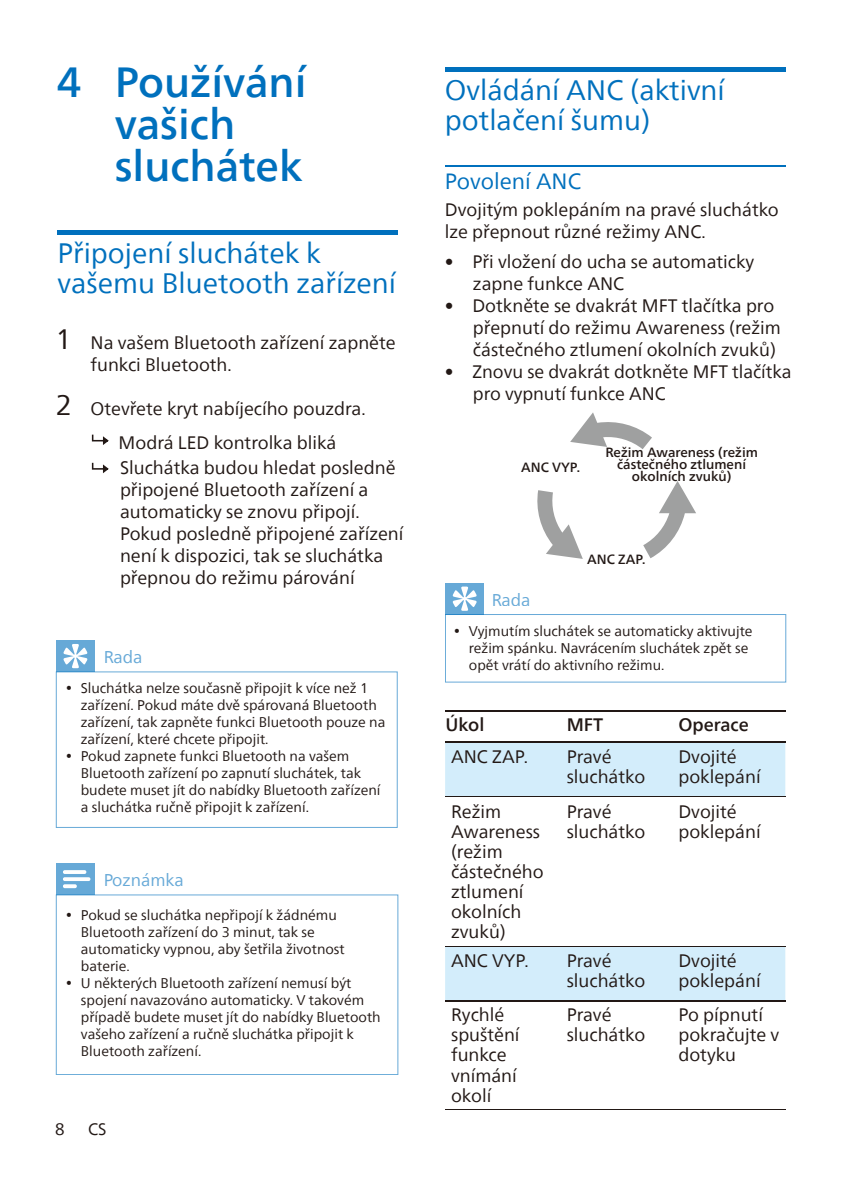
<style>
.page{position:relative;width:842px;height:1191px;background:#fff}
.page>*{position:absolute;margin:0;border:0;box-sizing:border-box;transform-origin:0 0}
.t1{font:500 42px/42px "Neue Frutiger World";color:#0070bd}
.t2{font:28px/30px "Neue Frutiger World";color:#0070bd}
.t3{font:28px "Neue Frutiger World";color:#221815}
.t4{font:22px "Neue Frutiger World";color:#0070bd}
.t5{font:18px/20px "Neue Frutiger World";color:#221815}
.t6{font:500 18px "Neue Frutiger World";color:#221815}
.t7{font:17px "Neue Frutiger World";color:#0070bd}
.t8{font:16.6px "Neue Frutiger World";color:#221815}
.t9{font:14px/17px "Neue Frutiger World";color:#221815}
.t10{font:500 13.4px/12px "Neue Frutiger World";color:#221815;text-align:center}
</style>
<div class="page">
<div style="left:445px;top:743px;width:340px;height:53px;background:#d3edfb"></div>
<hr style="left:445px;top:710px;width:128px;height:1px;background:#221815">
<hr style="left:573px;top:710px;width:108px;height:1px;background:#221815">
<hr style="left:681px;top:710px;width:104px;height:1px;background:#221815">
<hr style="left:445px;top:742px;width:128px;height:1px;background:#221815">
<hr style="left:573px;top:742px;width:108px;height:1px;background:#221815">
<hr style="left:681px;top:742px;width:104px;height:1px;background:#221815">
<hr style="left:445px;top:796px;width:128px;height:1px;background:#221815">
<hr style="left:573px;top:796px;width:108px;height:1px;background:#221815">
<hr style="left:681px;top:796px;width:104px;height:1px;background:#221815">
<div style="left:445px;top:947px;width:340px;height:53px;background:#d3edfb"></div>
<hr style="left:445px;top:946px;width:128px;height:1px;background:#221815">
<hr style="left:573px;top:946px;width:108px;height:1px;background:#221815">
<hr style="left:681px;top:946px;width:104px;height:1px;background:#221815">
<hr style="left:445px;top:1000px;width:128px;height:1px;background:#221815">
<hr style="left:573px;top:1000px;width:108px;height:1px;background:#221815">
<hr style="left:681px;top:1000px;width:104px;height:1px;background:#221815">
<hr style="left:445px;top:1109px;width:128px;height:1px;background:#221815">
<hr style="left:573px;top:1109px;width:108px;height:1px;background:#221815">
<hr style="left:681px;top:1109px;width:104px;height:1px;background:#221815">
<hr style="left:445px;top:67px;width:340px;height:4px;background:#0070bd">
<hr style="left:445px;top:165px;width:340px;height:1px;background:#0070bd">
<svg style="left:643px;top:481px;width:53px;height:77px"></svg>
<svg style="left:570px;top:412px;width:82px;height:37px"></svg>
<svg style="left:537px;top:490px;width:46px;height:69px"></svg>
<hr style="left:58px;top:230px;width:340px;height:4px;background:#0070bd">
<svg style="left:92px;top:434px;width:17px;height:11px"></svg>
<svg style="left:92px;top:463px;width:17px;height:10px"></svg>
<div style="left:56px;top:640px;width:39px;height:31px;background:#66a9d7"></div>
<svg style="left:64px;top:644px;width:23px;height:24px"></svg>
<div style="left:56px;top:863px;width:39px;height:31px;background:#66a9d7"></div>
<svg style="left:63px;top:870px;width:27px;height:18px"></svg>
<div style="left:445px;top:583px;width:39px;height:31px;background:#66a9d7"></div>
<svg style="left:453px;top:586px;width:24px;height:25px"></svg>
<h1 class="t1" style="left:115px;top:62px;width:193px;text-indent:-58px">4 Používání vašich sluchátek</h1>
<h2 class="t2" style="left:58px;top:238px;width:340px">Připojení sluchátek k vašemu Bluetooth zařízení</h2>
<h2 class="t3" style="left:56px;top:317px;width:18px">1</h2>
<h2 class="t3" style="left:56px;top:383px;width:18px">2</h2>
<p class="t5" style="left:91px;top:332px;width:307px;line-height:22px">Na vašem Bluetooth zařízení zapněte funkci Bluetooth.</p>
<p class="t5" style="left:91px;top:399px;width:277px">Otevřete kryt nabíjecího pouzdra.</p>
<p class="t5" style="left:119px;top:430px;width:278px;line-height:25.4px">Modrá LED kontrolka bliká<br>Sluchátka budou hledat posledně</p>
<p class="t5" style="left:120px;top:479px;width:285px;line-height:22px">připojené Bluetooth zařízení a automaticky se znovu připojí.<br>Pokud posledně připojené zařízení není k dispozici, tak se sluchátka přepnou do režimu párování</p>
<p class="t7" style="left:103px;top:644px;width:41px">Rada</p>
<p class="t9" style="left:81px;top:680px;width:306px;text-indent:-15px">• Sluchátka nelze současně připojit k více než 1 zařízení. Pokud máte dvě spárovaná Bluetooth zařízení, tak zapněte funkci Bluetooth pouze na zařízení, které chcete připojit.</p>
<p class="t9" style="left:81px;top:748px;width:301px;text-indent:-15px">• Pokud zapnete funkci Bluetooth na vašem Bluetooth zařízení po zapnutí sluchátek, tak budete muset jít do nabídky Bluetooth zařízení a sluchátka ručně připojit k zařízení.</p>
<p class="t7" style="left:103px;top:866px;width:82px">Poznámka</p>
<p class="t9" style="left:81px;top:907px;width:265px;text-indent:-15px">• Pokud se sluchátka nepřipojí k žádnému<br>Bluetooth zařízení do 3 minut, tak se automaticky vypnou, aby šetřila životnost baterie.</p>
<p class="t9" style="left:81px;top:975px;width:301px;text-indent:-15px">• U některých Bluetooth zařízení nemusí být spojení navazováno automaticky. V takovém případě budete muset jít do nabídky Bluetooth vašeho zařízení a ručně sluchátka připojit k Bluetooth zařízení.</p>
<p class="t8" style="left:55px;top:1116px;width:11px">8</p>
<p class="t8" style="left:88px;top:1116px;width:20px">CS</p>
<h2 class="t2" style="left:445px;top:75px;width:281px">Ovládání ANC (aktivní potlačení šumu)</h2>
<p class="t4" style="left:445px;top:164px;width:138px">Povolení ANC</p>
<p class="t5" style="left:445px;top:199px;width:335px;line-height:22px">Dvojitým poklepáním na pravé sluchátko lze přepnout různé režimy ANC.</p>
<p class="t5" style="left:473px;top:250px;width:283px;line-height:22px;text-indent:-28px">• Při vložení do ucha se automaticky zapne funkce ANC</p>
<p class="t5" style="left:473px;top:294px;width:309px;line-height:22px;text-indent:-28px">• Dotkněte se dvakrát MFT tlačítka pro přepnutí do režimu Awareness (režim částečného ztlumení okolních zvuků)</p>
<p class="t5" style="left:473px;top:360px;width:320px;line-height:22px;text-indent:-28px">• Znovu se dvakrát dotkněte MFT tlačítka pro vypnutí funkce ANC</p>
<p class="t10" style="left:521px;top:462px;width:60px">ANC VYP.</p>
<p class="t10" style="left:605px;top:447px;width:154px">Režim Awareness (režim částečného ztlumení okolních zvuků)</p>
<p class="t7" style="left:491px;top:586px;width:41px">Rada</p>
<p class="t10" style="left:587px;top:553px;width:60px">ANC ZAP.</p>
<p class="t9" style="left:469px;top:622px;width:285px;text-indent:-15px">• Vyjmutím sluchátek se automaticky aktivujte režim spánku. Navrácením sluchátek zpět se opět vrátí do aktivního režimu.</p>
<p class="t6" style="left:445px;top:710px;width:41px">Úkol</p>
<p class="t5" style="left:451px;top:747px;width:78px">ANC ZAP.</p>
<p class="t5" style="left:567px;top:747px;width:80px">Pravé sluchátko</p>
<p class="t5" style="left:567px;top:802px;width:80px">Pravé sluchátko</p>
<p class="t6" style="left:567px;top:710px;width:38px">MFT</p>
<p class="t6" style="left:678px;top:710px;width:72px">Operace</p>
<p class="t5" style="left:678px;top:747px;width:84px">Dvojité poklepání</p>
<p class="t5" style="left:678px;top:802px;width:84px">Dvojité poklepání</p>
<p class="t5" style="left:451px;top:802px;width:94px">Režim<br>Awareness (režim částečného ztlumení okolních zvuků)</p>
<p class="t5" style="left:451px;top:951px;width:79px">ANC VYP.</p>
<p class="t5" style="left:567px;top:951px;width:80px">Pravé sluchátko</p>
<p class="t5" style="left:567px;top:1005px;width:80px">Pravé sluchátko</p>
<p class="t5" style="left:678px;top:951px;width:84px">Dvojité poklepání</p>
<p class="t5" style="left:678px;top:1005px;width:102px">Po pípnutí pokračujte v dotyku</p>
<p class="t5" style="left:451px;top:1005px;width:70px">Rychlé spuštění funkce vnímání okolí</p>
</div>
